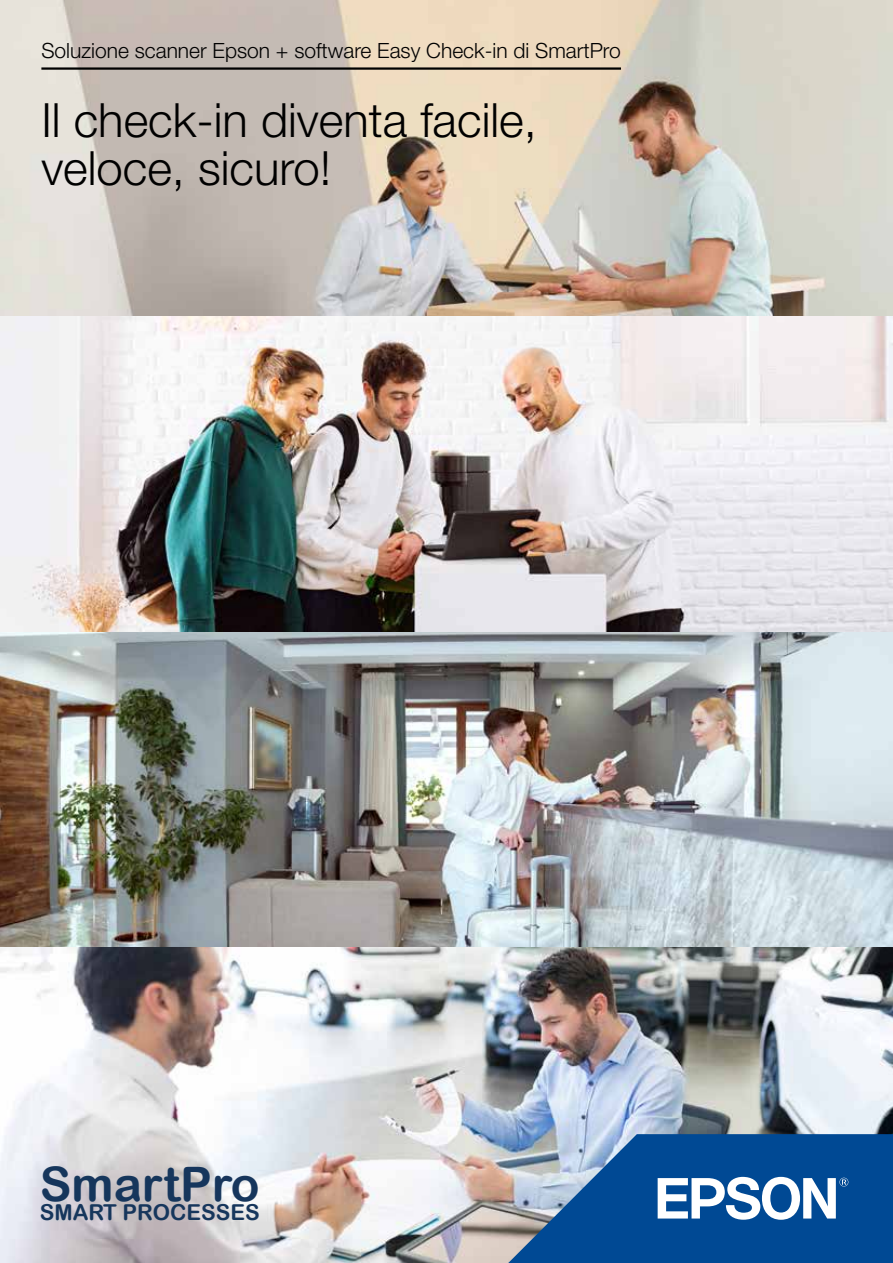
<style>
.page{position:relative;width:893px;height:1263px;background:#fff}
.page>*{position:absolute;margin:0;border:0;box-sizing:border-box;transform-origin:0 0}
.t1{font:47.55px "Arial Rounded MT Bold";color:#16365c}
.t2{font:300 47.25px/48px "Helvetica Neue LT Std";color:#000}
.t3{font:21.9px "Arial Rounded MT Bold";color:#16365c}
.t4{font:300 21px "Helvetica Neue LT Std";color:#000}
</style>
<div class="page">
<img style="left:0;top:0;width:893px;height:1263px">
<hr style="left:41px;top:67px;width:580px;height:3px;background:#000">
<svg style="left:508px;top:1134px;width:385px;height:129px;fill:#004994"></svg>
<svg style="left:658px;top:1177px;width:190px;height:43px"></svg>
<p class="t4" style="left:41px;top:38px;width:581px">Soluzione scanner Epson + software Easy Check-in di SmartPro</p>
<h2 class="t2" style="left:41px;top:95px;width:497px">Il check-in diventa facile, veloce, sicuro!</h2>
<h1 class="t1" style="left:40px;top:1156px;width:221px">SmartPro</h1>
<p class="t3" style="left:40px;top:1199px;width:221px">SMART PROCESSES</p>
</div>
